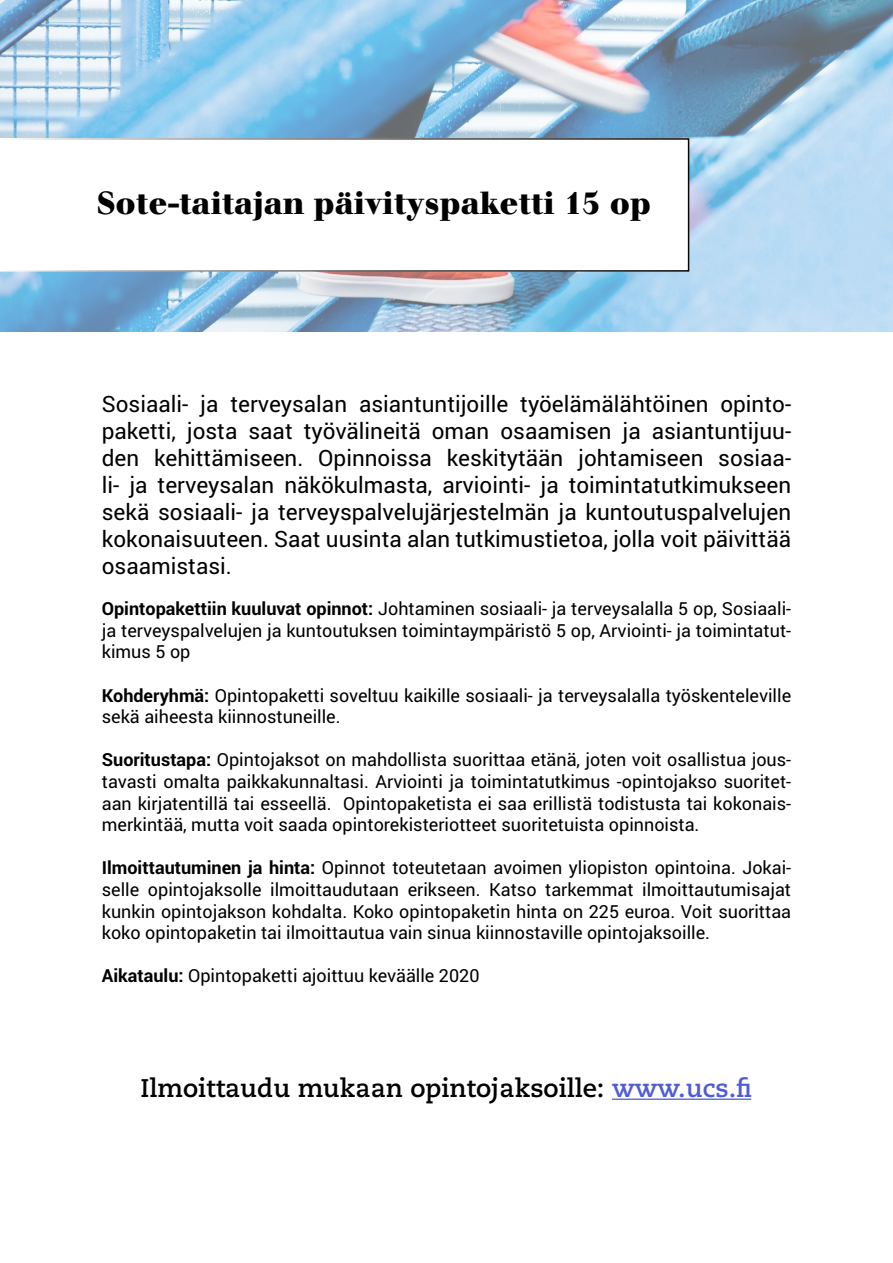
<style>
.page{position:relative;width:893px;height:1263px;background:#fff}
.page>*{position:absolute;margin:0;border:0;box-sizing:border-box;transform-origin:0 0}
.t1{font:700 31.5px "Walbaum Book BQ";color:#000}
.t2{font:700 25.5px "Caecilia LT Std";color:#000}
.t3{font:22.5px/27px "Roboto";color:#000;text-align:justify}
.t4{font:18px/21.6px "Roboto";color:#000;text-align:justify}
.s1{font-weight:700}
.s2{color:#4f5cd6}
</style>
<div class="page">
<img style="left:0;top:0;width:893px;height:332px">
<img style="left:3px;top:141px;width:683px;height:128px">
<div style="left:0;top:138px;width:689px;height:134px;border:2px solid #fff"></div>
<hr style="left:612px;top:1098px;width:139px;height:2px;background:#4f5cd6">
<p class="t1" style="left:96px;top:185px;width:556px">Sote-taitajan päivityspaketti 15 op</p>
<p class="t3" style="left:102px;top:389px;width:691px">Sosiaali- ja terveysalan asiantuntijoille työelämälähtöinen opinto&shy;paketti, josta saat työvälineitä oman osaamisen ja asiantuntijuu&shy;den kehittämiseen. Opinnoissa keskitytään johtamiseen sosiaa&shy;li- ja terveysalan näkökulmasta, arviointi- ja toimintatutkimukseen sekä sosiaali- ja terveyspalvelujärjestelmän ja kuntoutuspalvelujen kokonaisuuteen. Saat uusinta alan tutkimustietoa, jolla voit päivittää osaamistasi.</p>
<p class="t4" style="left:102px;top:597px;width:691px"><span class="s1">Opintopakettiin kuuluvat opinnot:</span> Johtaminen sosiaali- ja terveysalalla 5 op, Sosiaali&shy;ja terveyspalvelujen ja kuntoutuksen toimintaympäristö 5 op, Arviointi- ja toimintatut&shy;kimus 5 op</p>
<p class="t4" style="left:102px;top:684px;width:691px"><span class="s1">Kohderyhmä:</span> Opintopaketti soveltuu kaikille sosiaali- ja terveysalalla työskenteleville sekä aiheesta kiinnostuneille.</p>
<p class="t4" style="left:102px;top:748px;width:691px"><span class="s1">Suoritustapa:</span> Opintojaksot on mahdollista suorittaa etänä, joten voit osallistua jous&shy;tavasti omalta paikkakunnaltasi. Arviointi ja toimintatutkimus -opintojakso suoritet&shy;aan kirjatentillä tai esseellä. Opintopaketista ei saa erillistä todistusta tai kokonais&shy;merkintää, mutta voit saada opintorekisteriotteet suoritetuista opinnoista.</p>
<p class="t4" style="left:102px;top:856px;width:691px"><span class="s1">Ilmoittautuminen ja hinta:</span> Opinnot toteutetaan avoimen yliopiston opintoina. Jokai&shy;selle opintojaksolle ilmoittaudutaan erikseen. Katso tarkemmat ilmoittautumisajat kunkin opintojakson kohdalta. Koko opintopaketin hinta on 225 euroa. Voit suorittaa koko opintopaketin tai ilmoittautua vain sinua kiinnostaville opintojaksoille.</p>
<p class="t4" style="left:102px;top:964px;width:379px"><span class="s1">Aikataulu:</span> Opintopaketti ajoittuu keväälle 2020</p>
<p class="t2" style="left:141px;top:1073px;width:613px">Ilmoittaudu mukaan opintojaksoille: <span class="s2">www.ucs.fi</span></p>
</div>
